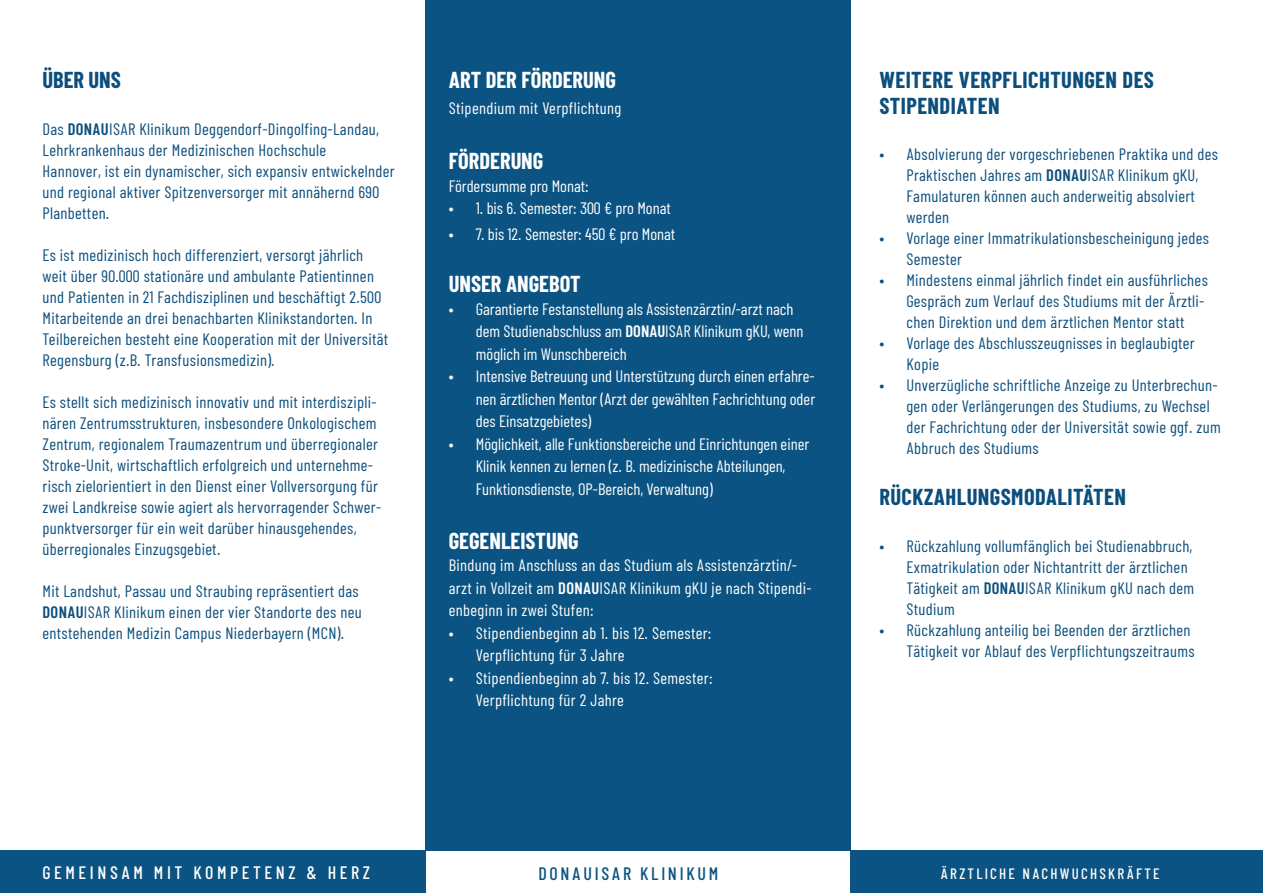
<style>
.page{position:relative;width:1263px;height:893px;background:#fff}
.page>*{position:absolute;margin:0;border:0;box-sizing:border-box;transform-origin:0 0}
.t1{font:700 22.5px "Barlow Condensed";letter-spacing:.02em;color:#0c4f7d}
.t2{font:700 22.5px "Barlow Condensed";color:#fff}
.t3{font:500 18px "Barlow Condensed";letter-spacing:.2em;color:#fff}
.t4{font:500 18px "Barlow Condensed";letter-spacing:.15em;color:#0b5382}
.t5{font:16.5px/21px "Barlow Condensed";letter-spacing:.02em;color:#0c4f7d}
.t6{font:16.5px/22.5px "Barlow Condensed";color:#fff}
.t7{font:16.5px/22.5px "Barlow Condensed";letter-spacing:.02em;color:#fff}
.t8{font:500 15px "Barlow Condensed";letter-spacing:.15em;color:#fff}
.s1{font-weight:600}
</style>
<div class="page">
<div style="left:0;top:850px;width:425px;height:43px;background:#0b5382"></div>
<div style="left:850px;top:850px;width:413px;height:43px;background:#0b5382"></div>
<div style="left:425px;top:0;width:425px;height:850px;background:#0b5382"></div>
<p class="t1" style="left:43px;top:66px;width:80px">ÜBER UNS</p>
<p class="t5" style="left:43px;top:118px;width:338px">Das <span class="s1">DONAU</span>ISAR Klinikum Deggendorf-Dingolfing-Landau,<br>Lehrkrankenhaus der Medizinischen Hochschule</p>
<p class="t5" style="left:43px;top:160px;width:354px">Hannover, ist ein dynamischer, sich expansiv entwickelnder und regional aktiver Spitzenversorger mit annähernd 690<br>Planbetten.</p>
<p class="t5" style="left:43px;top:244px;width:347px">Es ist medizinisch hoch differenziert, versorgt jährlich weit über 90.000 stationäre und ambulante Patientinnen und Patienten in 21 Fachdisziplinen und beschäftigt 2.500<br>Mitarbeitende an drei benachbarten Klinikstandorten. In Teilbereichen besteht eine Kooperation mit der Universität Regensburg (z.B. Transfusionsmedizin).</p>
<p class="t5" style="left:43px;top:391px;width:340px">Es stellt sich medizinisch innovativ und mit interdiszipli&shy;nären Zentrumsstrukturen, insbesondere Onkologischem Zentrum, regionalem Traumazentrum und überregionaler Stroke-Unit, wirtschaftlich erfolgreich und unternehme&shy;risch zielorientiert in den Dienst einer Vollversorgung für zwei Landkreise sowie agiert als hervorragender Schwer&shy;punktversorger für ein weit darüber hinausgehendes, überregionales Einzugsgebiet.</p>
<p class="t5" style="left:43px;top:580px;width:321px">Mit Landshut, Passau und Straubing repräsentiert das<br><span class="s1">DONAU</span>ISAR Klinikum einen der vier Standorte des neu entstehenden Medizin Campus Niederbayern (MCN).</p>
<p class="t2" style="left:449px;top:66px;width:168px">ART DER FÖRDERUNG</p>
<p class="t7" style="left:449px;top:96px;width:174px">Stipendium mit Verpflichtung</p>
<p class="t2" style="left:449px;top:147px;width:96px">FÖRDERUNG</p>
<p class="t6" style="left:449px;top:174px;width:141px">Fördersumme pro Monat:</p>
<p class="t6" style="left:449px;top:197px;width:224px">• 1. bis 6. Semester: 300 € pro Monat</p>
<p class="t6" style="left:449px;top:222px;width:228px">• 7. bis 12. Semester: 450 € pro Monat</p>
<p class="t2" style="left:449px;top:270px;width:133px">UNSER ANGEBOT</p>
<p class="t6" style="left:476px;top:297px;width:329px;text-indent:-27px">• Garantierte Festanstellung als Assistenzärztin/-arzt nach dem Studienabschluss am <span class="s1">DONAU</span>ISAR Klinikum gKU, wenn möglich im Wunschbereich</p>
<p class="t6" style="left:476px;top:365px;width:341px;text-align:justify;text-indent:-27px">• Intensive Betreuung und Unterstützung durch einen erfahre&shy;nen ärztlichen Mentor (Arzt der gewählten Fachrichtung oder des Einsatzgebietes)</p>
<p class="t6" style="left:476px;top:432px;width:335px;text-indent:-27px">• Möglichkeit, alle Funktionsbereiche und Einrichtungen einer<br>Klinik kennen zu lernen (z. B. medizinische Abteilungen,<br>Funktionsdienste, OP-Bereich, Verwaltung)</p>
<p class="t2" style="left:449px;top:527px;width:131px">GEGENLEISTUNG</p>
<p class="t7" style="left:449px;top:554px;width:364px">Bindung im Anschluss an das Studium als Assistenzärztin/- arzt in Vollzeit am <span class="s1">DONAU</span>ISAR Klinikum gKU je nach Stipendi&shy;enbeginn in zwei Stufen:</p>
<p class="t7" style="left:476px;top:621px;width:237px;text-indent:-27px">• Stipendienbeginn ab 1. bis 12. Semester:<br>Verpflichtung für 3 Jahre</p>
<p class="t7" style="left:476px;top:666px;width:238px;text-indent:-27px">• Stipendienbeginn ab 7. bis 12. Semester:<br>Verpflichtung für 2 Jahre</p>
<p class="t1" style="left:879px;top:66px;width:276px">WEITERE VERPFLICHTUNGEN DES</p>
<p class="t1" style="left:879px;top:92px;width:122px">STIPENDIATEN</p>
<p class="t5" style="left:906px;top:144px;width:313px;text-indent:-27px">• Absolvierung der vorgeschriebenen Praktika und des Praktischen Jahres am <span class="s1">DONAU</span>ISAR Klinikum gKU, Famulaturen können auch anderweitig absolviert werden</p>
<p class="t5" style="left:906px;top:228px;width:304px;text-indent:-27px">• Vorlage einer Immatrikulationsbescheinigung jedes<br>Semester</p>
<p class="t5" style="left:906px;top:270px;width:303px;text-indent:-27px">• Mindestens einmal jährlich findet ein ausführliches<br>Gespräch zum Verlauf des Studiums mit der Ärztli&shy;chen Direktion und dem ärztlichen Mentor statt</p>
<p class="t5" style="left:906px;top:333px;width:290px;text-indent:-27px">• Vorlage des Abschlusszeugnisses in beglaubigter<br>Kopie</p>
<p class="t5" style="left:906px;top:375px;width:316px;text-indent:-27px">• Unverzügliche schriftliche Anzeige zu Unterbrechun&shy;gen oder Verlängerungen des Studiums, zu Wechsel der Fachrichtung oder der Universität sowie ggf. zum Abbruch des Studiums</p>
<p class="t1" style="left:879px;top:483px;width:248px">RÜCKZAHLUNGSMODALITÄTEN</p>
<p class="t5" style="left:906px;top:535px;width:289px;text-indent:-27px">• Rückzahlung vollumfänglich bei Studienabbruch, Exmatrikulation oder Nichtantritt der ärztlichen Tätigkeit am <span class="s1">DONAU</span>ISAR Klinikum gKU nach dem Studium</p>
<p class="t5" style="left:879px;top:619px;width:317px;text-align:right">• Rückzahlung anteilig bei Beenden der ärztlichen<br>Tätigkeit vor Ablauf des Verpflichtungszeitraums</p>
<p class="t3" style="left:42px;top:861px;width:329px">GEMEINSAM MIT KOMPETENZ &amp; HERZ</p>
<p class="t4" style="left:538px;top:862px;width:181px">DONAUISAR KLINIKUM</p>
<p class="t8" style="left:941px;top:864px;width:220px">ÄRZTLICHE NACHWUCHSKRÄFTE</p>
</div>
